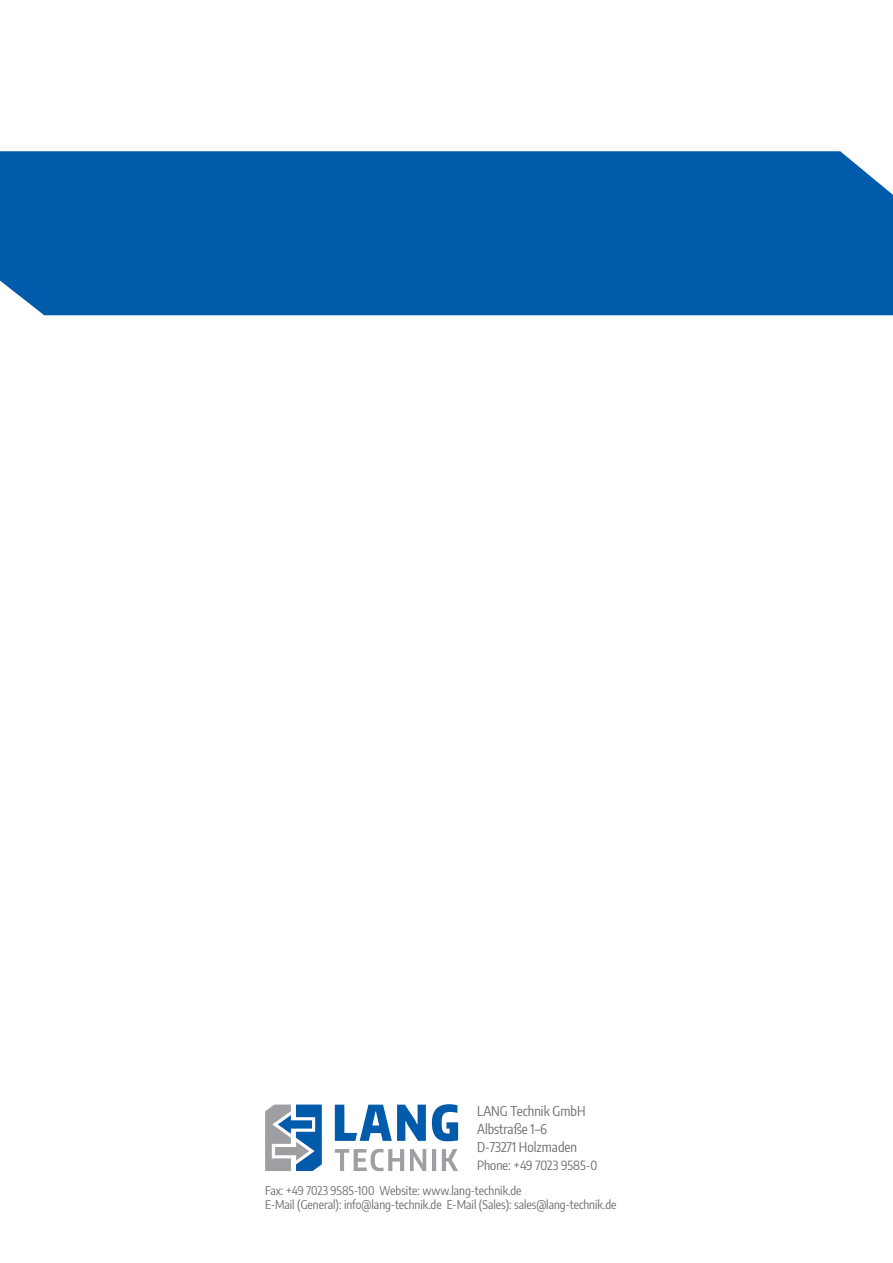
<style>
.page{position:relative;width:893px;height:1263px;background:#fff}
.page>*{position:absolute;margin:0;border:0;box-sizing:border-box;transform-origin:0 0}
.t1{font:13.5px/18px "Encode Sans Condensed";color:#6c6d70}
.t2{font:12.75px "Encode Sans Condensed";color:#6c6d70}
.t3{font:12px/14.4px "Encode Sans Condensed";color:#6c6d70}
</style>
<div class="page">
<div style="left:0;top:151px;width:893px;height:164px;background:#015aaa"></div>
<svg style="left:335px;top:1104px;width:123px;height:37px"></svg>
<svg style="left:335px;top:1149px;width:123px;height:22px"></svg>
<svg style="left:265px;top:1104px;width:57px;height:67px"></svg>
<p class="t1" style="left:477px;top:1102px;width:110px">LANG Technik GmbH<br>Albstraße 1–6<br>D-73271 Holzmaden</p>
<p class="t2" style="left:477px;top:1157px;width:122px">Phone: +49 7023 9585-0</p>
<p class="t3" style="left:265px;top:1182px;width:353px">Fax: +49 7023 9585-100 Website: www.lang-technik.de<br>E-Mail (General): info@lang-technik.de E-Mail (Sales): sales@lang-technik.de</p>
</div>
